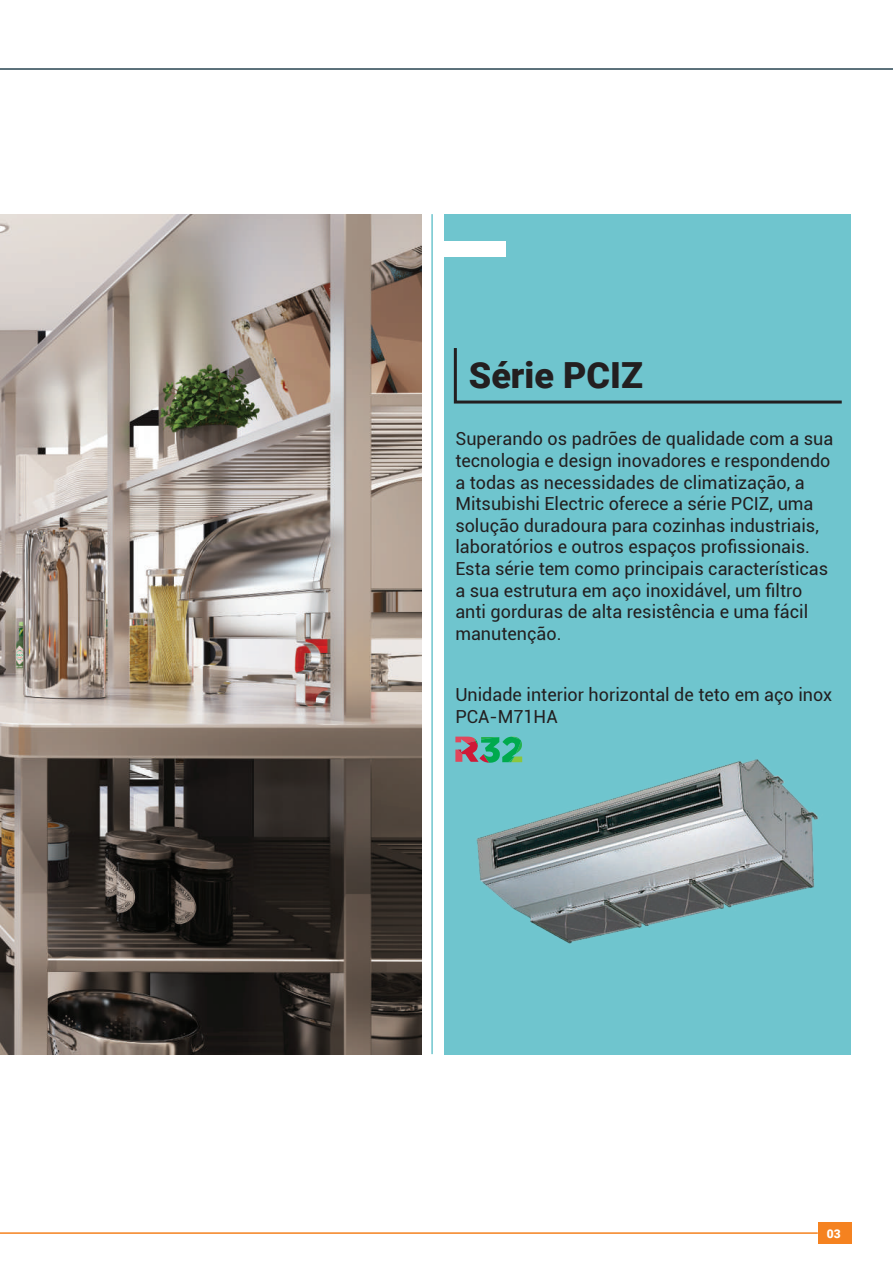
<style>
.page{position:relative;width:893px;height:1263px;background:#fff}
.page>*{position:absolute;margin:0;border:0;box-sizing:border-box;transform-origin:0 0}
.t1{font:900 36px "Roboto";color:#231f20}
.t2{font:18px/21.6px "Roboto";color:#231f20}
.t3{font:900 12px "Roboto";color:#fff}
</style>
<div class="page">
<div style="left:444px;top:214px;width:407px;height:840px;background:#6fc5ce"></div>
<img style="left:476px;top:756px;width:343px;height:188px">
<img style="left:0;top:214px;width:421px;height:840px">
<hr style="left:0;top:68px;width:893px;height:2px;background:#274451">
<hr style="left:431px;top:214px;width:2px;height:840px;background:#6fc5ce">
<svg style="left:453px;top:348px;width:389px;height:56px"></svg>
<div style="left:436px;top:241px;width:69px;height:15px;background:#fff"></div>
<div style="left:818px;top:1222px;width:33px;height:21px;background:#f58220"></div>
<hr style="left:0;top:1232px;width:818px;height:2px;background:#f58220">
<svg style="left:455px;top:737px;width:67px;height:26px"></svg>
<h1 class="t1" style="left:469px;top:350px;width:176px">Série PCIZ</h1>
<p class="t2" style="left:455px;top:428px;width:379px">Superando os padrões de qualidade com a sua tecnologia e design inovadores e respondendo a todas as necessidades de climatização, a Mitsubishi Electric oferece a série PCIZ, uma solução duradoura para cozinhas industriais, laboratórios e outros espaços profissionais.<br>Esta série tem como principais características a sua estrutura em aço inoxidável, um filtro anti gorduras de alta resistência e uma fácil manutenção.</p>
<p class="t2" style="left:455px;top:683px;width:378px">Unidade interior horizontal de teto em aço inox<br>PCA-M71HA</p>
<p class="t3" style="left:827px;top:1225px;width:15px">03</p>
</div>
